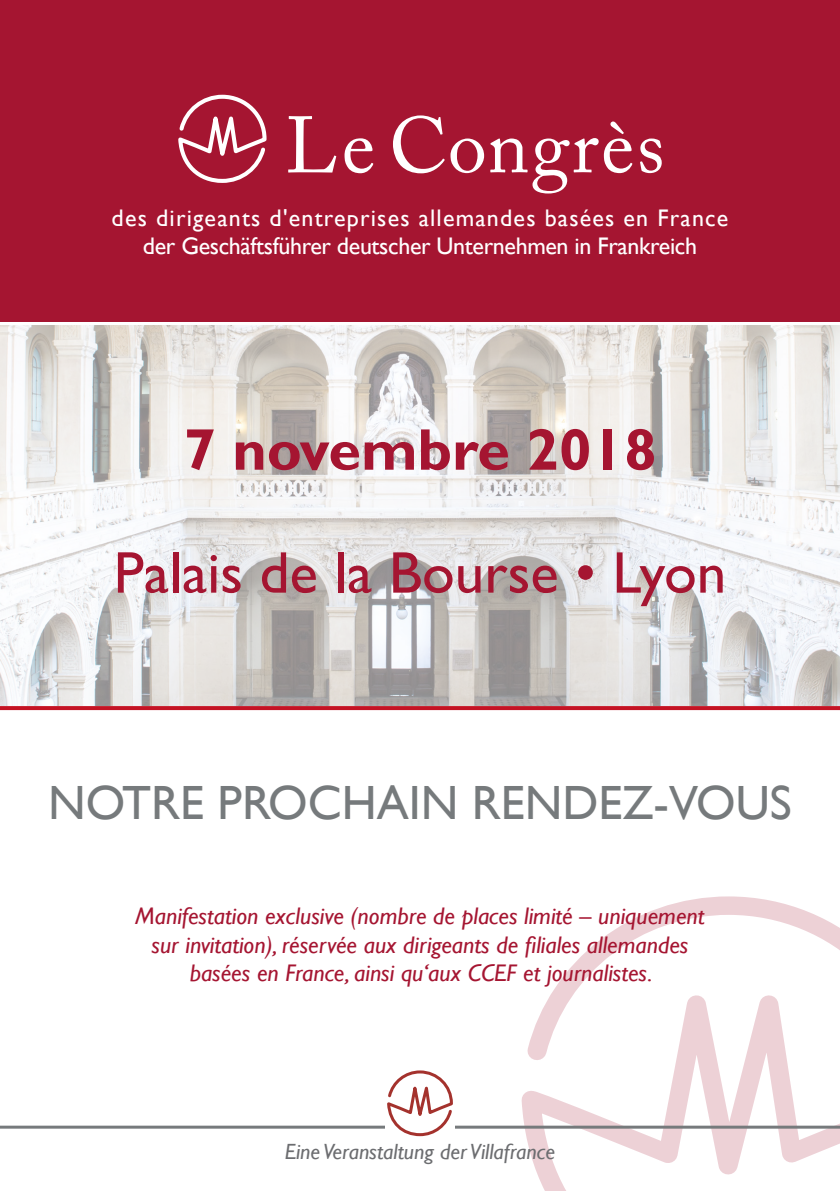
<style>
.page{position:relative;width:840px;height:1191px;background:#fff}
.page>*{position:absolute;margin:0;border:0;box-sizing:border-box;transform-origin:0 0}
.t1{font:59px "Gill Sans";color:#a51531}
.t2{font:700 59px "Gill Sans";color:#a51531}
.t3{font:48px "Gill Sans";color:#767a7c}
.t4{font:italic 24px/28.8px "Gill Sans";color:#a51531;text-align:center}
.t5{font:24px/27.4px "Gill Sans";letter-spacing:-.015em;color:#fff;text-align:center}
.t6{font:italic 22px "Gill Sans";color:#6c6d70}
</style>
<div class="page">
<svg style="left:510px;top:896px;width:329px;height:295px"></svg>
<hr style="left:0;top:1125px;width:839px;height:3px;background:#767a7c">
<svg style="left:385px;top:1070px;width:69px;height:67px"></svg>
<div style="left:0;top:0;width:839px;height:322px;background:#a51531"></div>
<svg style="left:393px;top:115px;width:268px;height:78px"></svg>
<svg style="left:288px;top:116px;width:85px;height:57px"></svg>
<svg style="left:178px;top:95px;width:89px;height:88px"></svg>
<svg style="left:0;top:706px;width:839px;height:4px;background:#c51828"></svg>
<img style="left:0;top:325px;width:839px;height:380px">
<p class="t5" style="left:111px;top:205px;width:618px">des dirigeants d'entreprises allemandes basées en France der Geschäftsführer deutscher Unternehmen in Frankreich</p>
<h1 class="t2" style="left:183px;top:414px;width:474px">7 novembre 2018</h1>
<h1 class="t1" style="left:114px;top:538px;width:613px">Palais de la Bourse • Lyon</h1>
<h2 class="t3" style="left:48px;top:774px;width:744px">NOTRE PROCHAIN RENDEZ-VOUS</h2>
<p class="t4" style="left:135px;top:901px;width:570px">Manifestation exclusive (nombre de places limité – uniquement sur invitation), réservée aux dirigeants de filiales allemandes basées en France, ainsi qu‘aux CCEF et journalistes.</p>
<p class="t6" style="left:285px;top:1139px;width:271px">Eine Veranstaltung der Villafrance</p>
</div>
